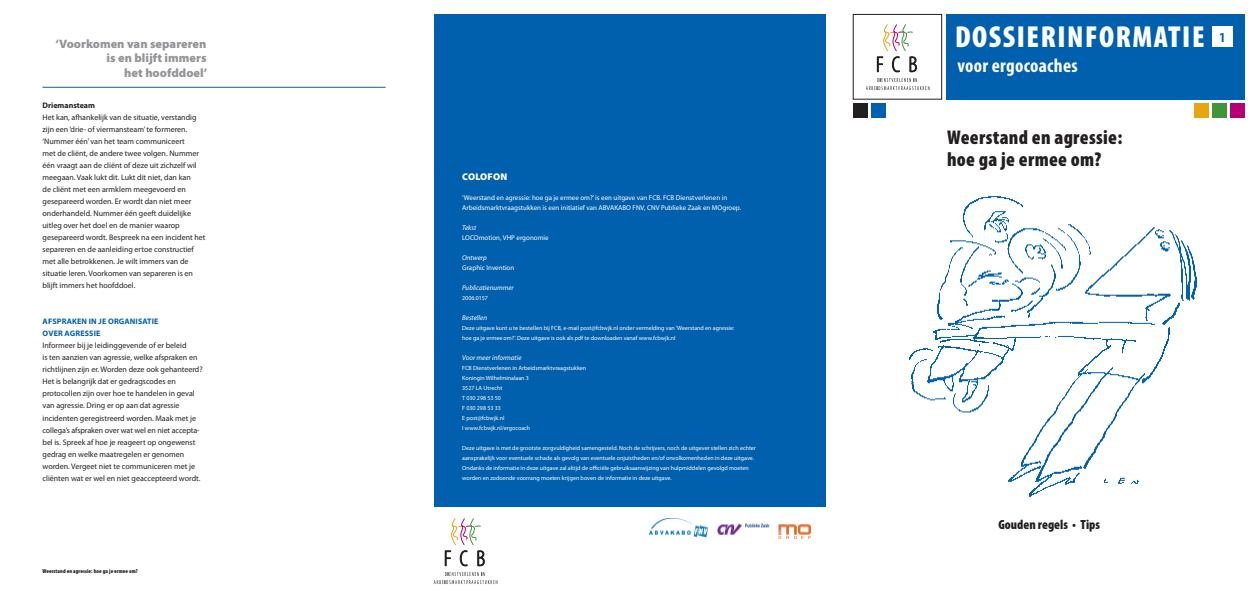
<style>
.page{position:relative;width:1259px;height:596px;background:#fff}
.page>*{position:absolute;margin:0;border:0;box-sizing:border-box;transform-origin:0 0}
.t1{font:900 condensed 30.5px "Myriad Pro";letter-spacing:.05em;color:#fff}
.t2{font:900 condensed 19.9px/22px "Myriad Pro";letter-spacing:.015em;color:#231f20}
.t3{font:700 condensed 19.3px "Myriad Pro";letter-spacing:.015em;color:#fff}
.t4{font:900 condensed 13.3px "Myriad Pro";color:#231f20}
.t5{font:900 12.2px/14.4px "Myriad Pro";color:#939598;text-align:right}
.t6{font:900 9.8px "Myriad Pro";letter-spacing:.02em;color:#fff}
.t7{font:8px/12px "Myriad Pro";color:#231f20}
.t8{font:700 8px/12px "Myriad Pro";letter-spacing:.02em;color:#0160ae}
.t9{font:700 8px "Myriad Pro";color:#231f20}
.t10{font:7px/10px "Myriad Pro";color:#fff}
.t11{font:italic 7px "Myriad Pro";color:#fff}
.t12{font:6px/10px "Myriad Pro";color:#fff}
.t13{font:900 condensed 5.7px "Myriad Pro";letter-spacing:.015em;color:#231f20}
</style>
<div class="page">
<div style="left:434px;top:14px;width:391px;height:492px;background:#0160ae"></div>
<img style="left:909px;top:196px;width:288px;height:301px">
<svg style="left:877px;top:24px;width:40px;height:48px"></svg>
<svg style="left:866px;top:78px;width:63px;height:12px"></svg>
<div style="left:853px;top:14px;width:89px;height:85px;border:1px solid #231f20"></div>
<div style="left:946px;top:14px;width:298px;height:85px;background:#0160ae"></div>
<div style="left:1212px;top:26px;width:20px;height:21px;background:#fff"></div>
<div style="left:853px;top:103px;width:15px;height:15px;background:#231f20"></div>
<div style="left:871px;top:103px;width:15px;height:15px;background:#0160ae"></div>
<svg style="left:433px;top:518px;width:65px;height:67px"></svg>
<hr style="left:43px;top:87px;width:343px;height:1px;background:#0160ae">
<div style="left:1194px;top:103px;width:15px;height:15px;background:#e7a512"></div>
<div style="left:1212px;top:103px;width:15px;height:15px;background:#3f9537"></div>
<div style="left:1229px;top:103px;width:15px;height:15px;background:#b60172"></div>
<img style="left:649px;top:518px;width:161px;height:20px">
<h3 class="t5" style="left:56px;top:36px;width:153px">‘Voorkomen van separeren is en blijft immers<br>het hoofddoel’</h3>
<p class="t9" style="left:43px;top:100px;width:54px">DRIEMANSTEAM</p>
<p class="t7" style="left:43px;top:111px;width:164px">Het kan, afhankelijk van de situatie, verstandig zijn een ‘drie- of viermansteam’ te formeren. ‘Nummer één’ van het team communiceert<br>met de cliënt, de andere twee volgen. Nummer één vraagt aan de cliënt of deze uit zichzelf wil meegaan. Vaak lukt dit. Lukt dit niet, dan kan<br>de cliënt met een armklem meegevoerd en gesepareerd worden. Er wordt dan niet meer onderhandeld. Nummer één geeft duidelijke uitleg over het doel en de manier waarop gesepareerd wordt. Bespreek na een incident het separeren en de aanleiding ertoe constructief met alle betrokkenen. Je wilt immers van de situatie leren. Voorkomen van separeren is en blijft immers het hoofddoel.</p>
<p class="t8" style="left:43px;top:315px;width:117px">AFSPRAKEN IN JE ORGANISATIE<br>OVER AGRESSIE</p>
<p class="t7" style="left:43px;top:339px;width:162px">Informeer bij je leidinggevende of er beleid<br>is ten aanzien van agressie, welke afspraken en richt-lijnen zijn er. Worden deze ook gehanteerd?<br>Het is belangrijk dat er gedragscodes en protocollen zijn over hoe te handelen in geval van agressie. Dring er op aan dat agressie incidenten geregistreerd worden. Maak met je collega’s afspraken over wat wel en niet accepta&shy;bel is. Spreek af hoe je reageert op ongewenst gedrag en welke maatregelen er genomen worden. Vergeet niet te communiceren met je cliënten wat er wel en niet geaccepteerd wordt.</p>
<p class="t13" style="left:43px;top:567px;width:97px">Weerstand en agressie: hoe ga je ermee om?</p>
<p class="t6" style="left:462px;top:170px;width:47px">Colofon</p>
<p class="t10" style="left:462px;top:192px;width:280px">‘Weerstand en agressie: hoe ga je ermee om?’ is een uitgave van FCB. FCB Dienstverlenen in<br>Arbeidsmarktvraagstukken is een initiatief van ABVAKABO FNV, CNV Publieke Zaak en MOgroep.</p>
<p class="t11" style="left:462px;top:223px;width:16px">Tekst</p>
<p class="t10" style="left:462px;top:232px;width:88px">LOCOmotion, VHP ergonomie</p>
<p class="t11" style="left:462px;top:253px;width:26px">Ontwerp</p>
<p class="t10" style="left:462px;top:262px;width:54px">Graphic Invention</p>
<p class="t11" style="left:462px;top:283px;width:53px">Publicatienummer</p>
<p class="t12" style="left:462px;top:293px;width:27px">2006.0157</p>
<p class="t11" style="left:462px;top:313px;width:26px">Bestellen</p>
<p class="t12" style="left:462px;top:323px;width:274px">Deze uitgave kunt u te bestellen bij FCB, e-mail post@fcbwjk.nl onder vermelding van ‘Weerstand en agressie: hoe ga je ermee om?’. Deze uitgave is ook als pdf te downloaden vanaf www.fcbwjk.nl</p>
<p class="t11" style="left:462px;top:353px;width:61px">Voor meer informatie</p>
<p class="t12" style="left:462px;top:363px;width:125px">FCB Dienstverlenen in Arbeidsmarktvraagstukken<br>Koningin Wilhelminalaan 3<br>3527 LA Utrecht<br>T 030 298 53 50<br>F 030 298 53 33<br>E post@fcbwjk.nl<br>I www.fcbwjk.nl/ergocoach</p>
<p class="t12" style="left:462px;top:443px;width:295px">Deze uitgave is met de grootste zorgvuldigheid samengesteld. Noch de schrijvers, noch de uitgever stellen zich echter aansprakelijk voor eventuele schade als gevolg van eventuele onjuistheden en/of onvolkomenheden in deze uitgave.<br>Ondanks de informatie in deze uitgave zal altijd de officiële gebruiksaanwijzing van hulpmiddelen gevolgd moeten worden en zodoende voorrang moeten krijgen boven de informatie in deze uitgave.</p>
<h1 class="t1" style="left:955px;top:17px;width:271px">Dossierinformatie <sup>1</sup></h1>
<h3 class="t3" style="left:957px;top:53px;width:121px">voor ergocoaches</h3>
<h2 class="t2" style="left:947px;top:125px;width:177px">Weerstand en agressie: hoe ga je ermee om?</h2>
<h3 class="t4" style="left:998px;top:515px;width:103px">Gouden regels • Tips</h3>
</div>
